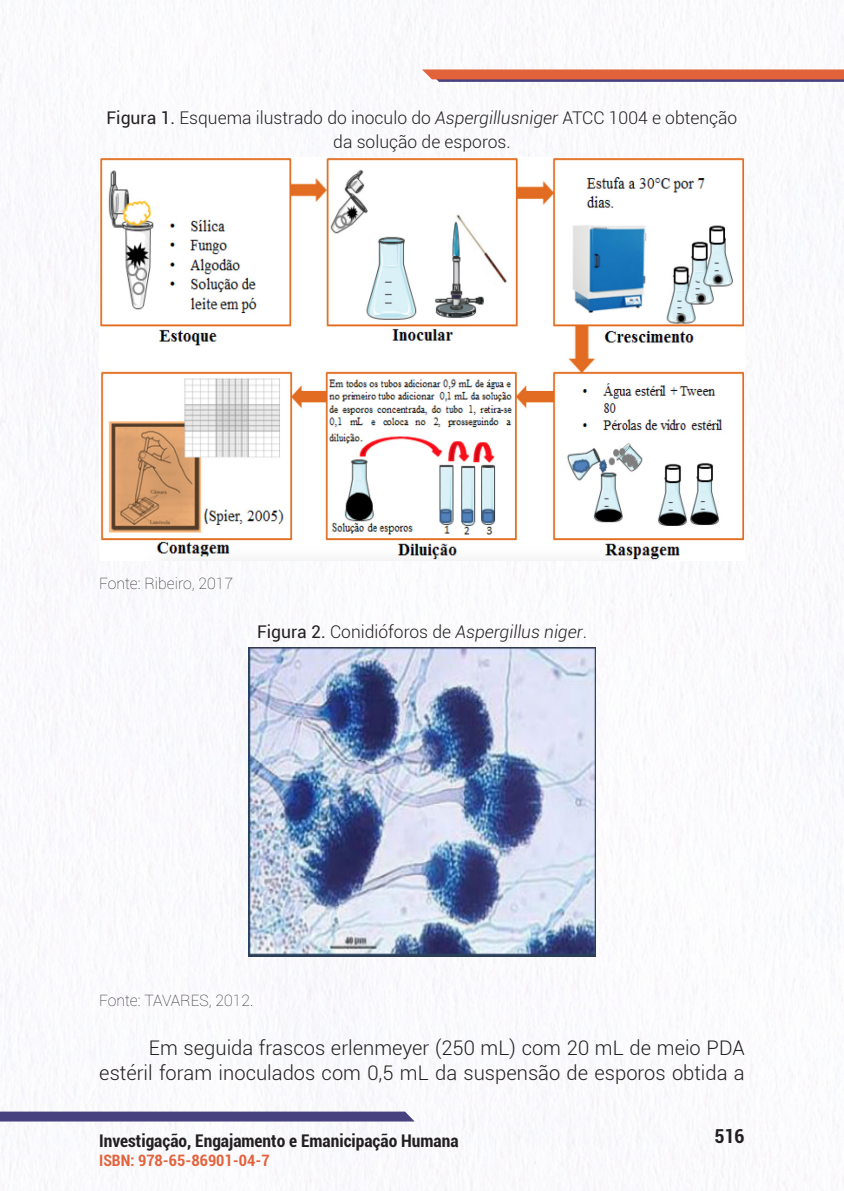
<style>
.page{position:relative;width:844px;height:1191px;background:#fff}
.page>*{position:absolute;margin:0;border:0;box-sizing:border-box;transform-origin:0 0}
._7_Corpo{font:300 20.12px/24.5px "Roboto";color:#231f20;text-align:right}
.t1{font:700 condensed 19.25px "Roboto";color:#231f20}
._9_Legenda{font:300 17.5px/24.5px "Roboto";color:#231f20;text-align:center}
.t2{font:700 condensed 17.5px "Roboto";color:#231f20}
._9_Legenda-2{font:italic 300 17.5px "Roboto";color:#231f20}
._10_Fonte{font:100 15.75px "Roboto";color:#231f20}
.t3{font:700 condensed 15.75px "Roboto";color:#e2623c}
.s1{font-weight:400}
.s2{font-style:italic}
.s3{font-weight:400;font-style:normal}
.s4{font-style:normal}
</style>
<div class="page">
<img style="left:0;top:0;width:843px;height:1191px">
<svg style="left:422px;top:69px;width:421px;height:13px;background:#c66553"></svg>
<svg style="left:0;top:1111px;width:414px;height:10px;background:#534d87"></svg>
<img style="left:99px;top:157px;width:645px;height:403px">
<img style="left:248px;top:647px;width:347px;height:309px">
<p class="_9_Legenda" style="left:107px;top:105px;width:632px"><span class="s1">Figura 1.</span> Esquema ilustrado do inoculo do <span class="s2">Aspergillusniger</span> ATCC 1004 e obtenção da solução de esporos.</p>
<p class="_10_Fonte" style="left:99px;top:573px;width:135px">Fonte: Ribeiro, 2017</p>
<p class="_9_Legenda-2" style="left:257px;top:620px;width:331px"><span class="s3">Figura 2.</span> <span class="s4">Conidióforos de</span> Aspergillus niger<span class="s4">.</span></p>
<p class="_10_Fonte" style="left:99px;top:989px;width:156px">Fonte: TAVARES, 2012.</p>
<p class="_7_Corpo" style="left:99px;top:1035px;width:646px">Em seguida frascos erlenmeyer (250 mL) com 20 mL de meio PDA estéril foram inoculados com 0,5 mL da suspensão de esporos obtida a</p>
<p class="t2" style="left:99px;top:1129px;width:361px">Investigação, Engajamento e Emanicipação Humana</p>
<p class="t1" style="left:714px;top:1122px;width:32px">516</p>
<p class="t3" style="left:99px;top:1149px;width:172px">ISBN: 978-65-86901-04-7</p>
</div>
